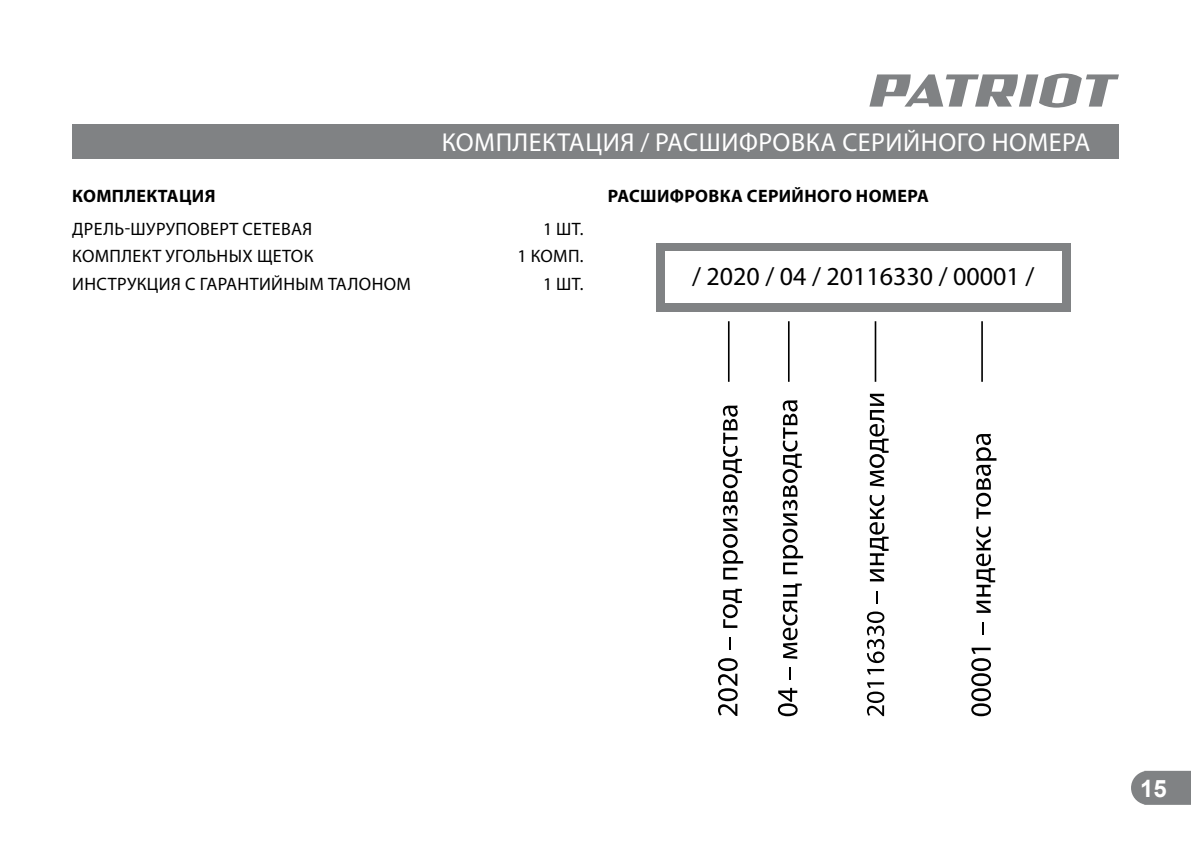
<style>
.page{position:relative;width:1191px;height:842px;background:#fff}
.page>*{position:absolute;margin:0;border:0;box-sizing:border-box;transform-origin:0 0}
.t1{font:26px "Myriad Pro";letter-spacing:.02em;color:#fff}
.t2{font:26px "Myriad Pro";color:#000}
.t3{font:700 24px "Arial";color:#fff}
.t4{font:18px "Myriad Pro";letter-spacing:.02em;color:#000}
.t5{font:700 18px "Myriad Pro";letter-spacing:.02em;color:#000}
</style>
<div class="page">
<svg style="left:1131px;top:771px;width:60px;height:34px;background:#888a8b"></svg>
<svg style="left:869px;top:73px;width:250px;height:35px"></svg>
<div style="left:72px;top:124px;width:1047px;height:34px;background:#808284"></div>
<svg style="left:718px;top:658px;width:19px;height:58px"></svg>
<svg style="left:729px;top:637px;width:2px;height:13px"></svg>
<svg style="left:723px;top:589px;width:19px;height:39px"></svg>
<svg style="left:723px;top:405px;width:20px;height:174px"></svg>
<svg style="left:778px;top:688px;width:19px;height:28px"></svg>
<svg style="left:789px;top:667px;width:1px;height:13px"></svg>
<svg style="left:782px;top:583px;width:20px;height:76px"></svg>
<svg style="left:782px;top:400px;width:21px;height:174px"></svg>
<svg style="left:867px;top:682px;width:17px;height:34px"></svg>
<svg style="left:867px;top:669px;width:17px;height:6px"></svg>
<svg style="left:867px;top:611px;width:17px;height:52px"></svg>
<svg style="left:876px;top:591px;width:1px;height:12px"></svg>
<svg style="left:869px;top:495px;width:19px;height:86px"></svg>
<svg style="left:869px;top:394px;width:19px;height:93px"></svg>
<svg style="left:971px;top:648px;width:20px;height:68px"></svg>
<svg style="left:982px;top:622px;width:2px;height:13px"></svg>
<svg style="left:976px;top:526px;width:19px;height:87px"></svg>
<svg style="left:976px;top:434px;width:20px;height:85px"></svg>
<hr style="left:728px;top:321px;width:1px;height:61px;background:#000">
<hr style="left:788px;top:321px;width:1px;height:61px;background:#000">
<hr style="left:874px;top:321px;width:2px;height:61px;background:#000">
<hr style="left:981px;top:321px;width:2px;height:61px;background:#000">
<div style="left:656px;top:243px;width:414px;height:68px;background:#808284"></div>
<div style="left:664px;top:252px;width:397px;height:51px;background:#fff"></div>
<h1 class="t1" style="left:442px;top:129px;width:650px">КОМПЛЕКТАЦИЯ / РАСШИФРОВКА СЕРИЙНОГО НОМЕРА</h1>
<p class="t5" style="left:72px;top:187px;width:145px">КОМПЛЕКТАЦИЯ</p>
<p class="t4" style="left:72px;top:220px;width:242px">ДРЕЛЬ-ШУРУПОВЕРТ СЕТЕВАЯ</p>
<p class="t4" style="left:543px;top:220px;width:42px">1 ШТ.</p>
<p class="t4" style="left:72px;top:247px;width:243px">КОМПЛЕКТ УГОЛЬНЫХ ЩЕТОК</p>
<p class="t4" style="left:517px;top:247px;width:68px">1 КОМП.</p>
<p class="t4" style="left:72px;top:274px;width:340px">ИНСТРУКЦИЯ С ГАРАНТИЙНЫМ ТАЛОНОМ</p>
<p class="t4" style="left:543px;top:274px;width:42px">1 ШТ.</p>
<p class="t5" style="left:607px;top:187px;width:323px">РАСШИФРОВКА СЕРИЙНОГО НОМЕРА</p>
<h1 class="t2" style="left:692px;top:263px;width:344px">/ 2020 / 04 / 20116330 / 00001 /</h1>
<h2 class="t3" style="left:1140px;top:774px;width:28px">15</h2>
</div>
